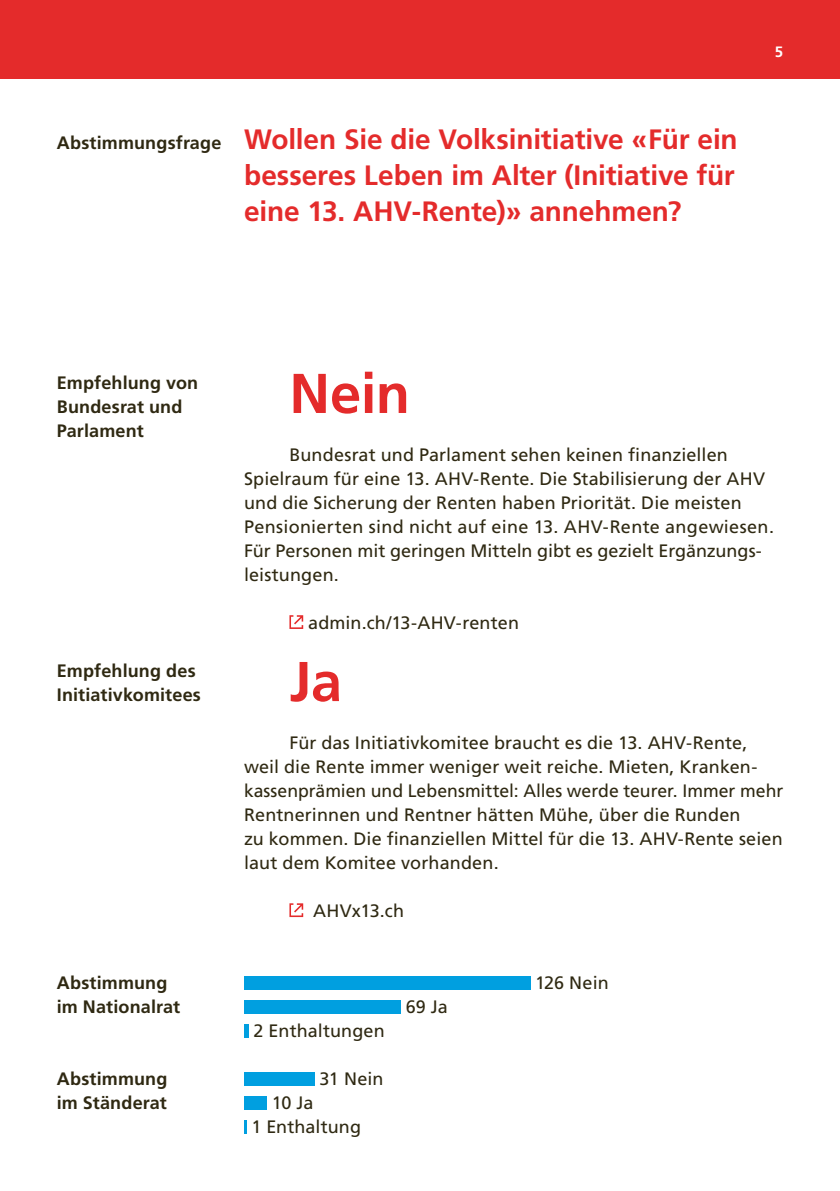
<style>
.page{position:relative;width:840px;height:1191px;background:#fff}
.page>*{position:absolute;margin:0;border:0;box-sizing:border-box;transform-origin:0 0}
.P_Empfehlung_Ja_Nein{font:700 56px "Frutiger LT Pro";letter-spacing:-.005em;color:#e42b2b}
.P_Abstimmungsfrage_rot{font:700 28px/36px "Frutiger LT Pro";letter-spacing:-.005em;color:#e42b2b;text-align:justify}
.P_Text_mit_Einzug{font:18px/24px "Frutiger LT Pro";letter-spacing:.005em;color:#2f2912}
.H4_Marginalie_Titel{font:700 18px/24px "Frutiger LT Pro";letter-spacing:.01em;color:#2f2912}
.P_Weblink{font:18px "Frutiger LT Pro";letter-spacing:.005em;color:#2f2912}
.t1{font:700 15px "Frutiger LT Pro";color:#fff}
</style>
<div class="page">
<div style="left:0;top:0;width:839px;height:78px;background:#e42b2b"></div>
<svg style="left:289px;top:903px;width:14px;height:14px"></svg>
<svg style="left:289px;top:615px;width:14px;height:14px"></svg>
<div style="left:244px;top:976px;width:286px;height:13px;background:#009fe0"></div>
<div style="left:244px;top:1000px;width:156px;height:13px;background:#009fe0"></div>
<hr style="left:244px;top:1024px;width:4px;height:13px;background:#009fe0">
<div style="left:244px;top:1072px;width:70px;height:13px;background:#009fe0"></div>
<div style="left:244px;top:1096px;width:22px;height:13px;background:#009fe0"></div>
<svg style="left:244px;top:1120px;width:2px;height:13px"></svg>
<h4 class="H4_Marginalie_Titel" style="left:57px;top:131px;width:166px">Abstimmungsfrage</h4>
<p class="P_Abstimmungsfrage_rot" style="left:244px;top:121px;width:495px">Wollen Sie die Volksinitiative «Für ein besseres Leben im Alter (Initiative für eine 13. AHV-Rente)» annehmen?</p>
<p class="t1" style="left:774px;top:43px;width:10px">5</p>
<h4 class="H4_Marginalie_Titel" style="left:57px;top:371px;width:143px">Empfehlung von<br>Bundesrat und<br>Parlament</h4>
<p class="P_Empfehlung_Ja_Nein" style="left:289px;top:360px;width:122px">Nein</p>
<p class="P_Text_mit_Einzug" style="left:244px;top:443px;width:531px;text-indent:45px">Bundesrat und Parlament sehen keinen finanziellen Spielraum für eine 13. AHV-Rente. Die Stabilisierung der AHV und die Sicherung der Renten haben Priorität. Die meisten Pensionierten sind nicht auf eine 13. AHV-Rente angewiesen.<br>Für Personen mit geringen Mitteln gibt es gezielt Ergänzungs&shy;leistungen.</p>
<p class="P_Weblink" style="left:308px;top:612px;width:212px">admin.ch/13-AHV-renten</p>
<h4 class="H4_Marginalie_Titel" style="left:57px;top:659px;width:146px">Empfehlung des<br>Initiativkomitees</h4>
<p class="P_Empfehlung_Ja_Nein" style="left:289px;top:648px;width:54px">Ja</p>
<p class="P_Text_mit_Einzug" style="left:244px;top:731px;width:540px;text-indent:45px">Für das Initiativkomitee braucht es die 13. AHV-Rente, weil die Rente immer weniger weit reiche. Mieten, Kranken&shy;kassenprämien und Lebensmittel: Alles werde teurer. Immer mehr Rentnerinnen und Rentner hätten Mühe, über die Runden<br>zu kommen. Die finanziellen Mittel für die 13. AHV-Rente seien laut dem Komitee vorhanden.</p>
<p class="P_Weblink" style="left:313px;top:900px;width:92px">AHVx13.ch</p>
<h4 class="H4_Marginalie_Titel" style="left:57px;top:971px;width:125px">Abstimmung im Nationalrat</h4>
<p class="P_Text_mit_Einzug" style="left:405px;top:995px;width:44px">69 Ja</p>
<p class="P_Text_mit_Einzug" style="left:535px;top:971px;width:75px">126 Nein</p>
<h4 class="H4_Marginalie_Titel" style="left:57px;top:1067px;width:112px">Abstimmung im Ständerat</h4>
<p class="P_Text_mit_Einzug" style="left:253px;top:1019px;width:133px">2 Enthaltungen</p>
<p class="P_Text_mit_Einzug" style="left:319px;top:1067px;width:65px">31 Nein</p>
<p class="P_Text_mit_Einzug" style="left:271px;top:1091px;width:43px">10 Ja</p>
<p class="P_Text_mit_Einzug" style="left:251px;top:1115px;width:111px">1 Enthaltung</p>
</div>
